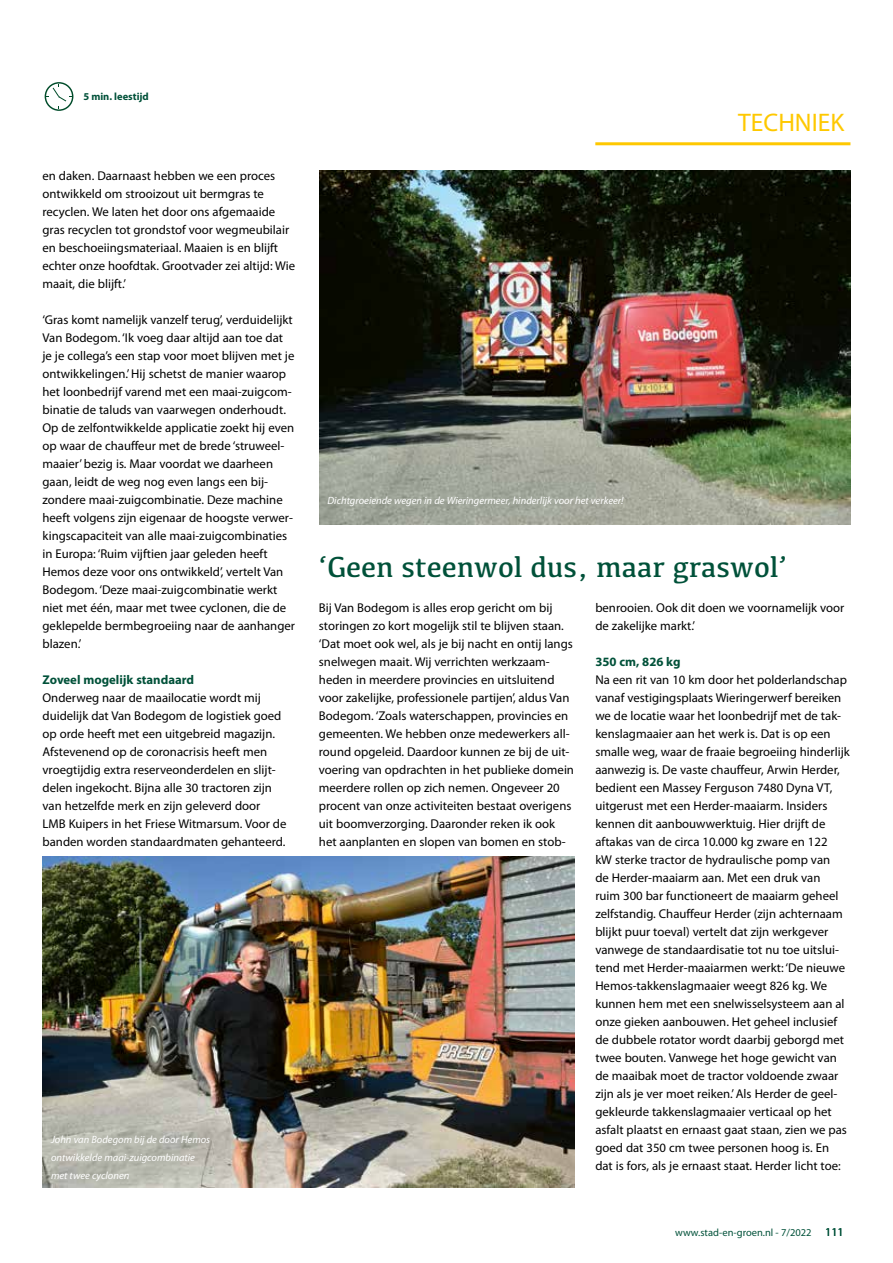
<style>
.page{position:relative;width:893px;height:1263px;background:#fff}
.page>*{position:absolute;margin:0;border:0;box-sizing:border-box;transform-origin:0 0}
.t1{font:30px "Kefa";color:#005139}
.t2{font:25.5px "Myriad Pro";color:#fec800}
.t3{font:12.75px/18px "Myriad Pro";color:#000}
.t4{font:700 12.75px "Myriad Pro";color:#005139}
.t5{font:italic 10.5px/18px "Myriad Pro";color:#fff}
.t6{font:10.5px "Myriad Pro";color:#005139}
.t7{font:700 10.5px "Myriad Pro";color:#005139}
.s1{font-size:12px}
</style>
<div class="page">
<hr style="left:595px;top:142px;width:255px;height:3px;background:#fec800">
<svg style="left:45px;top:82px;width:28px;height:29px"></svg>
<img style="left:319px;top:170px;width:531px;height:354px">
<img style="left:43px;top:857px;width:531px;height:330px">
<p class="t7" style="left:83px;top:90px;width:67px">5 min. leestijd</p>
<p class="t3" style="left:43px;top:167px;width:254px">en daken. Daarnaast hebben we een proces ontwikkeld om strooizout uit bermgras te recyclen. We laten het door ons afgemaaide gras recyclen tot grondstof voor wegmeubilair en beschoeiingsmateriaal. Maaien is en blijft echter onze hoofdtak. Grootvader zei altijd: Wie maait, die blijft.’</p>
<p class="t3" style="left:43px;top:311px;width:254px">‘Gras komt namelijk vanzelf terug’, verduidelijkt Van Bodegom. ‘Ik voeg daar altijd aan toe dat je je collega’s een stap voor moet blijven met je ontwikkelingen.’ Hij schetst de manier waarop het loonbedrijf varend met een maai-zuigcom&shy;binatie de taluds van vaarwegen onderhoudt.<br>Op de zelfontwikkelde applicatie zoekt hij even op waar de chauffeur met de brede ‘struweel&shy;maaier’ bezig is. Maar voordat we daarheen gaan, leidt de weg nog even langs een bij&shy;zondere maai-zuigcombinatie. Deze machine heeft volgens zijn eigenaar de hoogste verwer&shy;kingscapaciteit van alle maai-zuigcombinaties in Europa: ‘Ruim vijftien jaar geleden heeft Hemos deze voor ons ontwikkeld’, vertelt Van Bodegom. ‘Deze maai-zuigcombinatie werkt niet met één, maar met twee cyclonen, die de geklepelde bermbegroeiing naar de aanhanger blazen.’</p>
<p class="t4" style="left:43px;top:671px;width:153px">Zoveel mogelijk standaard</p>
<p class="t3" style="left:43px;top:689px;width:245px">Onderweg naar de maailocatie wordt mij duidelijk dat Van Bodegom de logistiek goed op orde heeft met een uitgebreid magazijn.<br>Afstevenend op de coronacrisis heeft men vroegtijdig extra reserveonderdelen en slijt&shy;delen ingekocht. Bijna alle 30 tractoren zijn van hetzelfde merk en zijn geleverd door LMB Kuipers in het Friese Witmarsum. Voor de banden worden standaardmaten gehanteerd.</p>
<p class="t5" style="left:51px;top:1130px;width:161px">John van Bodegom bij de door Hemos ontwikkelde maai-zuigcombinatie met twee cyclonen</p>
<h2 class="t2" style="left:738px;top:107px;width:107px">TECHNIEK</h2>
<p class="t5" style="left:327px;top:491px;width:298px">Dichtgroeiende wegen in de Wieringermeer, hinderlijk voor het verkeer!</p>
<h1 class="t1" style="left:319px;top:549px;width:469px">‘Geen steenwol dus, maar graswol’</h1>
<p class="t3" style="left:319px;top:599px;width:257px">Bij Van Bodegom is alles erop gericht om bij storingen zo kort mogelijk stil te blijven staan. ‘Dat moet ook wel, als je bij nacht en ontij langs snelwegen maait. Wij verrichten werkzaam&shy;heden in meerdere provincies en uitsluitend voor zakelijke, professionele partijen’, aldus Van Bodegom. ‘Zoals waterschappen, provincies en gemeenten. We hebben onze medewerkers all&shy;round opgeleid. Daardoor kunnen ze bij de uit&shy;voering van opdrachten in het publieke domein meerdere rollen op zich nemen. Ongeveer 20 procent van onze activiteiten bestaat overigens uit boomverzorging. Daaronder reken ik ook het aanplanten en slopen van bomen en stob-</p>
<p class="t3" style="left:595px;top:599px;width:250px">benrooien. Ook dit doen we voornamelijk voor de zakelijke markt.’</p>
<p class="t4" style="left:595px;top:654px;width:87px">350 cm, 826 kg</p>
<p class="t3" style="left:595px;top:671px;width:256px">Na een rit van 10 km door het polderlandschap vanaf vestigingsplaats Wieringerwerf bereiken we de locatie waar het loonbedrijf met de tak&shy;kenslagmaaier aan het werk is. Dat is op een smalle weg, waar de fraaie begroeiing hinderlijk aanwezig is. De vaste chauffeur, Arwin Herder, bedient een Massey Ferguson 7480 Dyna VT, uitgerust met een Herder-maaiarm. Insiders kennen dit aanbouwwerktuig. Hier drijft de aftakas van de circa 10.000 kg zware en 122<br>kW sterke tractor de hydraulische pomp van<br>de Herder-maaiarm aan. Met een druk van<br>ruim 300 bar functioneert de maaiarm geheel zelfstandig. Chauffeur Herder (zijn achternaam blijkt puur toeval) vertelt dat zijn werkgever vanwege de standaardisatie tot nu toe uitslui&shy;tend met Herder-maaiarmen werkt: ‘De nieuwe Hemos-takkenslagmaaier weegt 826 kg. We kunnen hem met een snelwisselsysteem aan al onze gieken aanbouwen. Het geheel inclusief de dubbele rotator wordt daarbij geborgd met twee bouten. Vanwege het hoge gewicht van de maaibak moet de tractor voldoende zwaar zijn als je ver moet reiken.’ Als Herder de geel&shy;gekleurde takkenslagmaaier verticaal op het asfalt plaatst en ernaast gaat staan, zien we pas goed dat 350 cm twee personen hoog is. En dat is fors, als je ernaast staat. Herder licht toe:</p>
<p class="t6" style="left:675px;top:1226px;width:170px">www.stad-en-groen.nl - 7/2022 <span class="s1">111</span></p>
</div>
